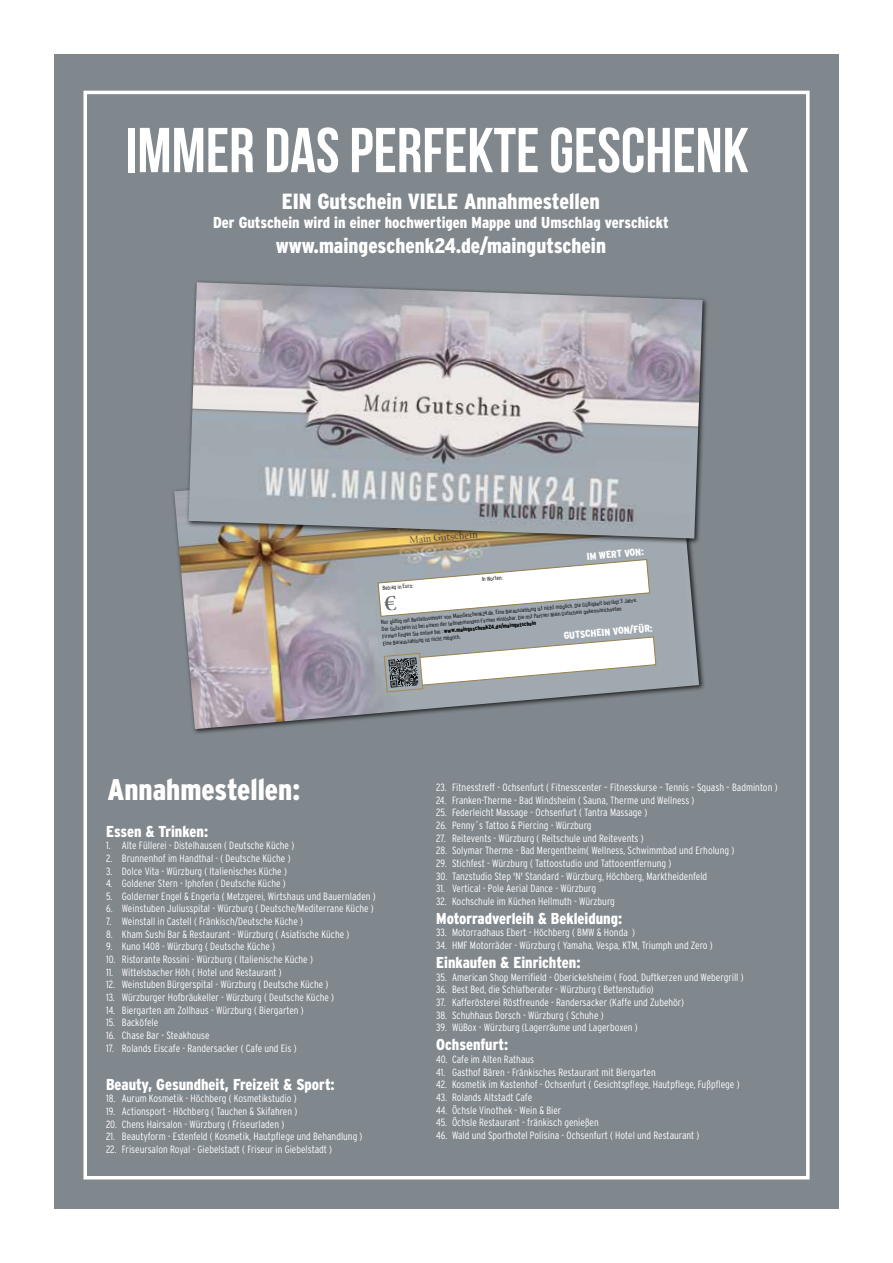
<style>
.page{position:relative;width:893px;height:1263px;background:#fff}
.page>*{position:absolute;margin:0;border:0;box-sizing:border-box;transform-origin:0 0}
.t1{font:700 63.3px "Bebas Neue";color:#fff}
.t2{font:900 condensed 29.85px "Interstate";color:#fff}
.t3{font:900 condensed 21.9px "Interstate";color:#fff}
.t4{font:900 condensed 21.15px "Interstate";color:#fff}
.t5{font:900 condensed 15.75px "Interstate";color:#fff}
.t6{font:300 condensed 10.5px "Interstate";color:#fff}
.t7{font:900 condensed 10.05px "Interstate";color:#fff}
.t8{font:700 10.05px "Californian FB";color:#4b4d50}
.t9{font:300 condensed 5.85px/7.1px "Interstate";color:#000}
.s1{font-weight:400}
.s2{font-weight:900}
</style>
<div class="page">
<div style="left:54px;top:54px;width:785px;height:1155px;background:#80878d"></div>
<div style="left:172px;top:445px;width:533px;height:290px;background:#000;opacity:.75"></div>
<img style="left:174px;top:447px;width:525px;height:282px">
<svg style="left:383px;top:636px;width:273px;height:57px;background:#c1c5c7"></svg>
<div style="left:185px;top:279px;width:524px;height:265px;background:#000;opacity:.75"></div>
<img style="left:188px;top:282px;width:515px;height:256px">
<div style="left:83px;top:91px;width:727px;height:1088px;border:4px solid #fff"></div>
<svg style="left:378px;top:559px;width:272px;height:58px;background:#d4d7d7"></svg>
<h1 class="t1" style="left:125px;top:116px;width:625px">IMMER DAS PERFEKTE GESCHENK</h1>
<h3 class="t3" style="left:282px;top:189px;width:320px">EIN Gutschein VIELE Annahmestellen</h3>
<h3 class="t5" style="left:213px;top:214px;width:457px">Der Gutschein wird in einer hochwertigen Mappe und Umschlag verschickt</h3>
<h3 class="t4" style="left:276px;top:234px;width:332px">www.maingeschenk24.de/maingutschein</h3>
<p class="t8" style="left:409px;top:534px;width:70px;rotate:-5deg"><span class="s1">Main</span> Gutschein</p>
<p class="t7" style="left:586px;top:551px;width:59px;rotate:-5deg">IM WERT VON:</p>
<p class="t9" style="left:381px;top:619px;width:258px;rotate:-5deg">Nur gültig mit Bestellnummer von MainGeschenk24.de. Eine Barauszahlung ist nicht möglich. Die Gültigkeit beträgt 3 Jahre.<br>Der Gutschein ist bei einem der teilnehmenden Firmen einlösbar. Die mit Partner Main Gutschein gekennzeichneten<br>Firmen fi nden Sie online bei : <span class="s2">www.maingeschenk24.de/maingutschein<br></span>Eine Barauszahlung ist nicht möglich.</p>
<p class="t9" style="left:481px;top:576px;width:23px;rotate:-5deg">In Worten:</p>
<p class="t9" style="left:382px;top:584px;width:32px;rotate:-5deg">Betrag in Euro:</p>
<p class="t7" style="left:563px;top:630px;width:91px;rotate:-5deg">GUTSCHEIN VON/FÜR:</p>
<h2 class="t2" style="left:108px;top:773px;width:194px">Annahmestellen:</h2>
<h3 class="t5" style="left:106px;top:822px;width:104px">Essen &amp; Trinken:</h3>
<p class="t6" style="left:106px;top:839px;width:190px">1. Alte Füllerei - Distelhausen ( Deutsche Küche )</p>
<p class="t6" style="left:106px;top:852px;width:186px">2. Brunnenhof im Handthal - ( Deutsche Küche )</p>
<p class="t6" style="left:106px;top:865px;width:182px">3. Dolce Vita - Würzburg ( Italienisches Küche )</p>
<p class="t6" style="left:106px;top:877px;width:181px">4. Goldener Stern - Iphofen ( Deutsche Küche )</p>
<p class="t6" style="left:106px;top:890px;width:271px">5. Golderner Engel &amp; Engerla ( Metzgerei, Wirtshaus und Bauernladen )</p>
<p class="t6" style="left:106px;top:903px;width:269px">6. Weinstuben Juliusspital - Würzburg ( Deutsche/Mediterrane Küche )</p>
<p class="t6" style="left:106px;top:915px;width:198px">7. Weinstall in Castell ( Fränkisch/Deutsche Küche )</p>
<p class="t6" style="left:106px;top:928px;width:245px">8. Kham Sushi Bar &amp; Restaurant - Würzburg ( Asiatische Küche )</p>
<p class="t6" style="left:106px;top:941px;width:170px">9. Kuno 1408 - Würzburg ( Deutsche Küche )</p>
<p class="t6" style="left:106px;top:953px;width:208px">10. Ristorante Rossini - Würzburg ( Italienische Küche )</p>
<p class="t6" style="left:106px;top:966px;width:177px">11. Wittelsbacher Höh ( Hotel und Restaurant )</p>
<p class="t6" style="left:106px;top:979px;width:224px">12. Weinstuben Bürgerspital - Würzburg ( Deutsche Küche )</p>
<p class="t6" style="left:106px;top:991px;width:230px">13. Würzburger Hofbräukeller - Würzburg ( Deutsche Küche )</p>
<p class="t6" style="left:106px;top:1004px;width:199px">14. Biergarten am Zollhaus - Würzburg ( Biergarten )</p>
<p class="t6" style="left:106px;top:1017px;width:54px">15. Backöfele</p>
<p class="t6" style="left:106px;top:1029px;width:105px">16. Chase Bar - Steakhouse</p>
<p class="t6" style="left:106px;top:1042px;width:192px">17. Rolands Eiscafe - Randersacker ( Cafe und Eis )</p>
<h3 class="t5" style="left:106px;top:1075px;width:230px">Beauty, Gesundheit, Freizeit &amp; Sport:</h3>
<p class="t6" style="left:106px;top:1093px;width:192px">18. Aurum Kosmetik - Höchberg ( Kosmetikstudio )</p>
<p class="t6" style="left:106px;top:1105px;width:193px">19. Actionsport - Höchberg ( Tauchen &amp; Skifahren )</p>
<p class="t6" style="left:106px;top:1118px;width:180px">20. Chens Hairsalon - Würzburg ( Friseurladen )</p>
<p class="t6" style="left:106px;top:1131px;width:258px">21. Beautyform - Estenfeld ( Kosmetik, Hautpflege und Behandlung )</p>
<p class="t6" style="left:106px;top:1143px;width:228px">22. Friseursalon Royal - Giebelstadt ( Friseur in Giebelstadt )</p>
<p class="t6" style="left:436px;top:781px;width:343px">23. Fitnesstreff - Ochsenfurt ( Fitnesscenter – Fitnesskurse – Tennis – Squash – Badminton )</p>
<p class="t6" style="left:436px;top:794px;width:260px">24. Franken-Therme - Bad Windsheim ( Sauna, Therme und Wellness )</p>
<p class="t6" style="left:436px;top:807px;width:213px">25. Federleicht Massage - Ochsenfurt ( Tantra Massage )</p>
<p class="t6" style="left:436px;top:819px;width:157px">26. Penny´s Tattoo &amp; Piercing - Würzburg</p>
<p class="t6" style="left:436px;top:832px;width:209px">27. Reitevents - Würzburg ( Reitschule und Reitevents )</p>
<p class="t6" style="left:436px;top:844px;width:299px">28. Solymar Therme - Bad Mergentheim( Wellness, Schwimmbad und Erholung )</p>
<p class="t6" style="left:436px;top:857px;width:236px">29. Stichfest - Würzburg ( Tattoostudio und Tattooentfernung )</p>
<p class="t6" style="left:436px;top:870px;width:273px">30. Tanzstudio Step 'N' Standard - Würzburg, Höchberg, Marktheidenfeld</p>
<p class="t6" style="left:436px;top:882px;width:161px">31. Vertical - Pole Aerial Dance - Würzburg</p>
<p class="t6" style="left:436px;top:895px;width:180px">32. Kochschule im Küchen Hellmuth - Würzburg</p>
<h3 class="t5" style="left:436px;top:909px;width:187px">Motorradverleih &amp; Bekleidung:</h3>
<p class="t6" style="left:436px;top:927px;width:200px">33. Motorradhaus Ebert - Höchberg ( BMW &amp; Honda )</p>
<p class="t6" style="left:436px;top:939px;width:278px">34. HMF Motorräder - Würzburg ( Yamaha, Vespa, KTM, Triumph und Zero )</p>
<h3 class="t5" style="left:436px;top:954px;width:146px">Einkaufen &amp; Einrichten:</h3>
<p class="t6" style="left:436px;top:971px;width:309px">35. American Shop Merrifield - Oberickelsheim ( Food, Duftkerzen und Webergrill )</p>
<p class="t6" style="left:436px;top:984px;width:219px">36. Best Bed, die Schlafberater - Würzburg ( Bettenstudio)</p>
<p class="t6" style="left:436px;top:996px;width:249px">37. Kafferösterei Röstfreunde - Randersacker (Kaffe und Zubehör)</p>
<p class="t6" style="left:436px;top:1009px;width:169px">38. Schuhhaus Dorsch - Würzburg ( Schuhe )</p>
<p class="t6" style="left:436px;top:1022px;width:203px">39. WüBox - Würzburg (Lagerräume und Lagerboxen )</p>
<h3 class="t5" style="left:436px;top:1036px;width:74px">Ochsenfurt:</h3>
<p class="t6" style="left:436px;top:1053px;width:100px">40. Cafe im Alten Rathaus</p>
<p class="t6" style="left:436px;top:1066px;width:221px">41. Gasthof Bären - Fränkisches Restaurant mit Biergarten</p>
<p class="t6" style="left:436px;top:1079px;width:305px">42. Kosmetik im Kastenhof - Ochsenfurt ( Gesichtspflege, Hautpflege, Fußpflege )</p>
<p class="t6" style="left:436px;top:1091px;width:97px">43. Rolands Altstadt Cafe</p>
<p class="t6" style="left:436px;top:1104px;width:127px">44. Öchsle Vinothek - Wein &amp; Bier</p>
<p class="t6" style="left:436px;top:1117px;width:164px">45. Öchsle Restaurant - fränkisch genießen</p>
<p class="t6" style="left:436px;top:1129px;width:265px">46. Wald und Sporthotel Polisina - Ochsenfurt ( Hotel und Restaurant )</p>
</div>
